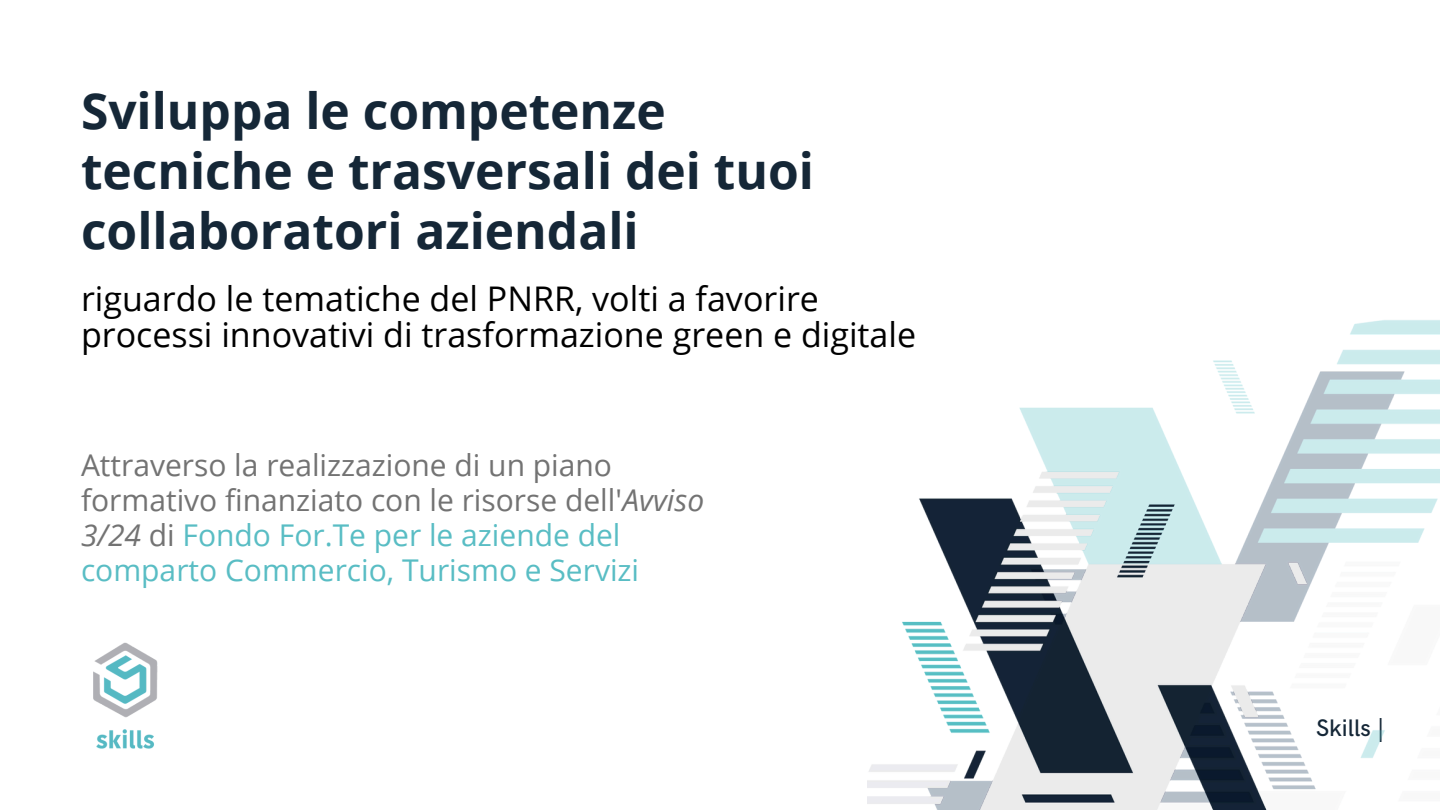
<style>
.page{position:relative;width:1440px;height:810px;background:#fff}
.page>*{position:absolute;margin:0;border:0;box-sizing:border-box;transform-origin:0 0}
.t1{font:700 49.7px/59.7px "Open Sans";color:#152737}
.t2{font:34px/36px "Open Sans";color:#000}
.t3{font:30px/35.2px "Open Sans";color:#737373}
.t4{font:500 24px "HK Grotesk";color:#152737}
.s1{font-style:italic}
.s2{color:#59bdc4}
</style>
<div class="page">
<img style="left:93px;top:642px;width:65px;height:107px">
<img style="left:868px;top:320px;width:572px;height:490px">
<h1 class="t1" style="left:81px;top:80px;width:735px">Sviluppa le competenze tecniche e trasversali dei tuoi collaboratori aziendali</h1>
<p class="t2" style="left:81px;top:280px;width:837px">riguardo le tematiche del PNRR, volti a favorire processi innovativi di trasformazione green e digitale</p>
<p class="t3" style="left:81px;top:446px;width:625px">Attraverso la realizzazione di un piano formativo finanziato con le risorse dell'<span class="s1">Avviso 3/24</span> di <span class="s2">Fondo For.Te per le aziende del comparto Commercio, Turismo e Servizi</span></p>
<h2 class="t4" style="left:1316px;top:715px;width:70px">Skills |</h2>
</div>
